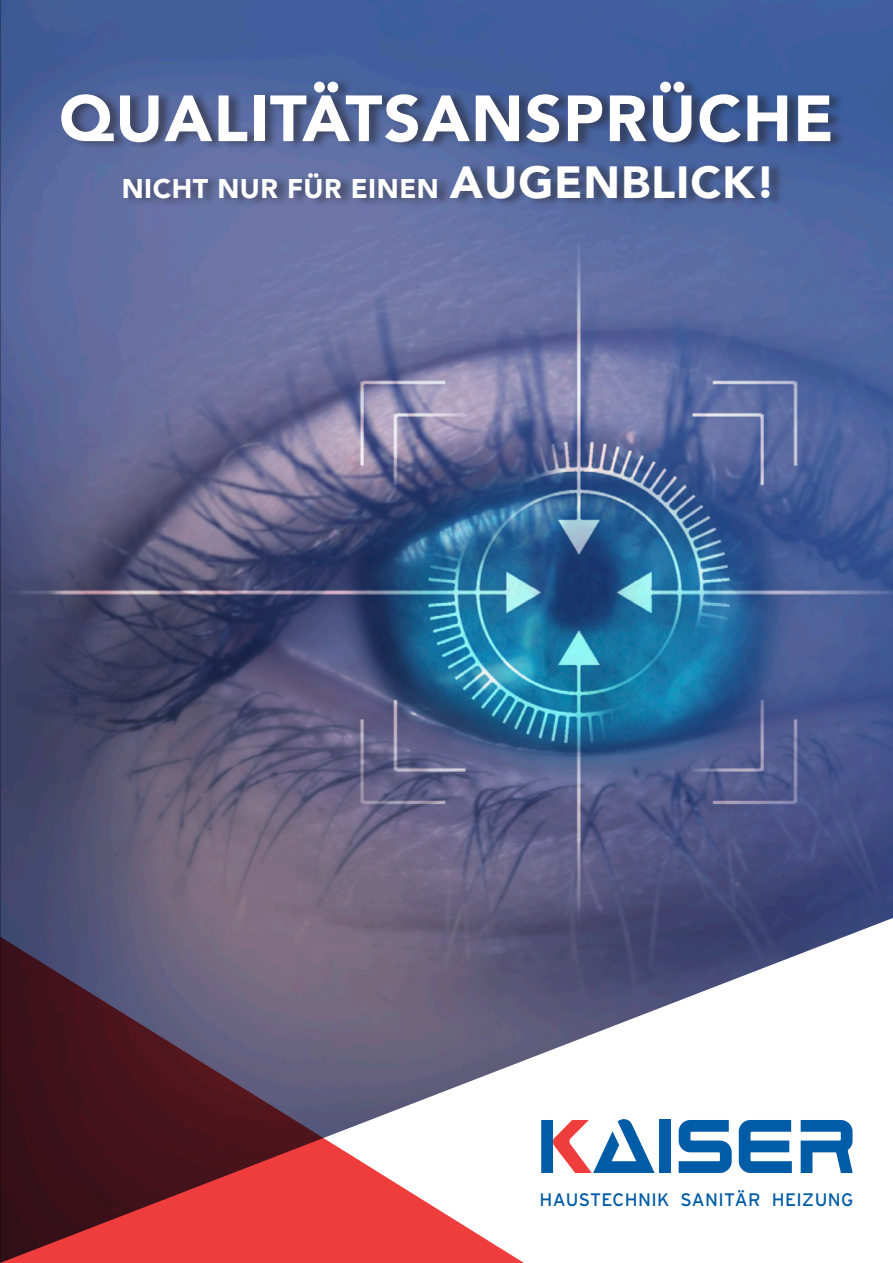
<style>
.page{position:relative;width:893px;height:1263px;background:#fff}
.page>*{position:absolute;margin:0;border:0;box-sizing:border-box;transform-origin:0 0}
.t1{font:900 64.5px "Avenir";letter-spacing:.02em;color:#fff}
.t2{font:900 27px "Avenir";letter-spacing:.02em;color:#fff}
.t3{font:18.15px "Interstate";letter-spacing:.02em;color:#005ca7}
.s1{font-size:45px}
</style>
<div class="page">
<img style="left:0;top:0;width:893px;height:918px">
<svg style="left:0;top:918px;width:893px;height:255px"></svg>
<svg style="left:553px;top:1119px;width:102px;height:54px"></svg>
<div style="left:659px;top:1120px;width:11px;height:53px;background:#005ca7"></div>
<svg style="left:679px;top:1120px;width:53px;height:53px"></svg>
<svg style="left:801px;top:1120px;width:52px;height:53px"></svg>
<svg style="left:739px;top:1120px;width:53px;height:53px"></svg>
<div style="left:541px;top:1120px;width:12px;height:53px;background:#005ca7"></div>
<div style="left:63px;top:77px;width:782px;height:131px;background:#231f20;opacity:.5"></div>
<svg style="left:0;top:936px;width:544px;height:327px;background:#895765"></svg>
<h1 class="t1" style="left:59px;top:63px;width:776px">QUALITÄTSANSPRÜCHE</h1>
<p class="t2" style="left:122px;top:166px;width:655px">NICHT NUR FÜR EINEN <span class="s1">AUGENBLICK!</span></p>
<p class="t3" style="left:540px;top:1189px;width:315px">HAUSTECHNIK SANITÄR HEIZUNG</p>
</div>
